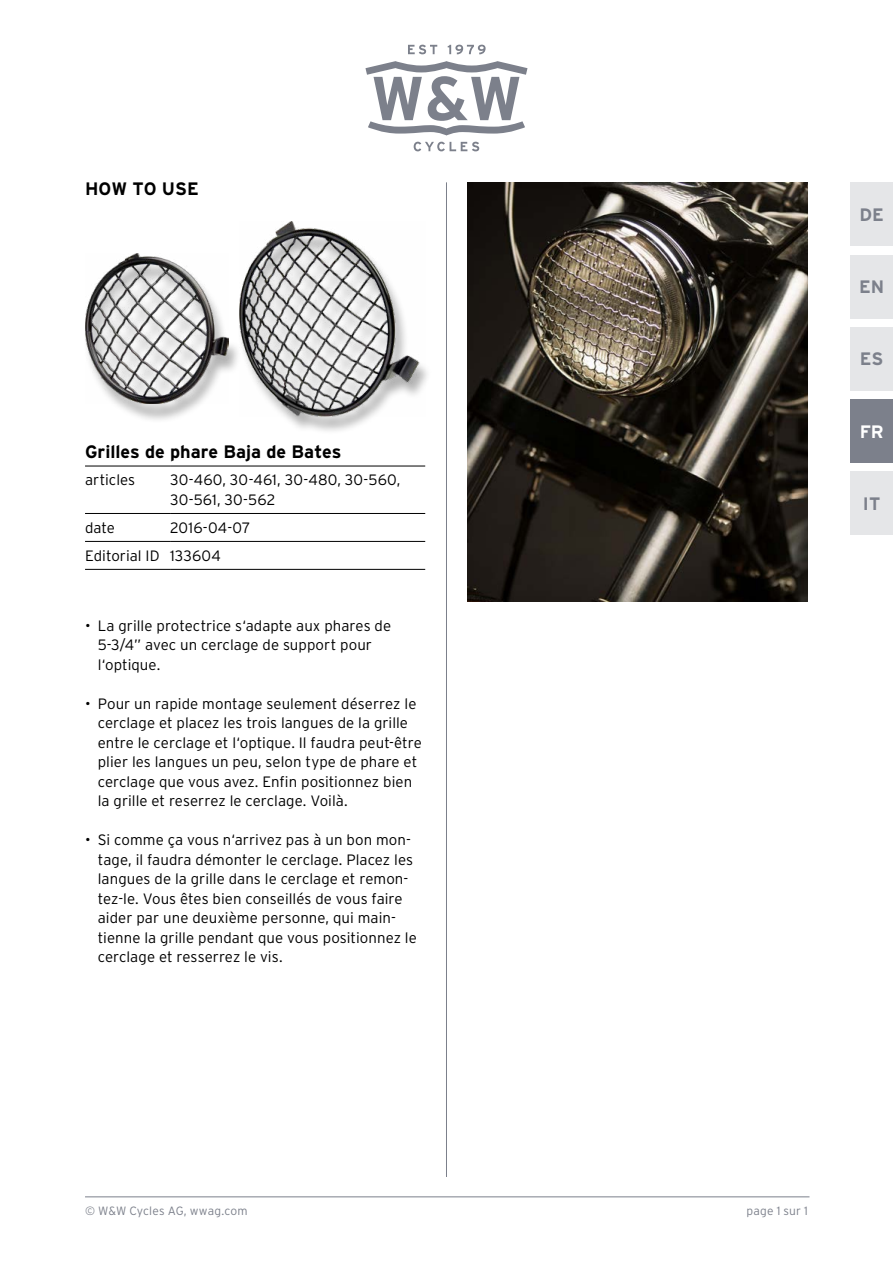
<style>
.page{position:relative;width:893px;height:1263px;background:#fff}
.page>*{position:absolute;margin:0;border:0;box-sizing:border-box;transform-origin:0 0}
.t1{font:700 18px "Interstate";color:#000}
.t2{font:700 18px "Interstate";color:#7c808b}
.t3{font:700 18px "Interstate";color:#fff}
.t4{font:300 15px/19.5px "Interstate";letter-spacing:.005em;color:#000}
.t5{font:300 12px "Interstate";letter-spacing:.015em;color:#7c808b}
</style>
<div class="page">
<svg style="left:408px;top:45px;width:29px;height:9px"></svg>
<svg style="left:448px;top:45px;width:38px;height:9px"></svg>
<svg style="left:414px;top:142px;width:65px;height:9px"></svg>
<svg style="left:365px;top:61px;width:162px;height:75px"></svg>
<hr style="left:85px;top:1196px;width:724px;height:1px;background:#7c808b">
<hr style="left:446px;top:182px;width:1px;height:995px;background:#7c808b">
<div style="left:850px;top:182px;width:43px;height:64px;background:#e5e6e8"></div>
<div style="left:850px;top:255px;width:43px;height:63px;background:#e5e6e8"></div>
<div style="left:850px;top:327px;width:43px;height:64px;background:#e5e6e8"></div>
<div style="left:850px;top:471px;width:43px;height:64px;background:#e5e6e8"></div>
<div style="left:850px;top:399px;width:43px;height:64px;background:#7c808b"></div>
<div style="left:237px;top:225px;width:196px;height:210px;background:#000;opacity:.3"></div>
<img style="left:239px;top:222px;width:186px;height:194px">
<div style="left:83px;top:258px;width:159px;height:165px;background:#000;opacity:.3"></div>
<img style="left:85px;top:254px;width:143px;height:150px">
<hr style="left:85px;top:466px;width:85px;height:1px;background:#000">
<hr style="left:170px;top:466px;width:255px;height:1px;background:#000">
<hr style="left:85px;top:513px;width:85px;height:1px;background:#000">
<hr style="left:170px;top:513px;width:255px;height:1px;background:#000">
<hr style="left:85px;top:541px;width:85px;height:1px;background:#000">
<hr style="left:85px;top:569px;width:85px;height:1px;background:#000">
<hr style="left:170px;top:541px;width:255px;height:1px;background:#000">
<hr style="left:170px;top:569px;width:255px;height:1px;background:#000">
<img style="left:468px;top:182px;width:340px;height:419px">
<p class="t1" style="left:85px;top:179px;width:115px">HOW TO USE</p>
<p class="t1" style="left:85px;top:441px;width:258px">Grilles de phare Baja de Bates</p>
<p class="t4" style="left:85px;top:470px;width:52px">articles</p>
<p class="t4" style="left:170px;top:470px;width:232px">30-460, 30-461, 30-480, 30-560,<br>30-561, 30-562</p>
<p class="t4" style="left:85px;top:518px;width:31px">date</p>
<p class="t4" style="left:85px;top:513px;width:167px;line-height:27.9px;text-indent:85px">2016-04-07<br>Editorial ID 133604</p>
<p class="t4" style="left:98px;top:616px;width:295px;text-indent:-13px">• La grille protectrice s‘adapte aux phares de<br>5-3/4” avec un cerclage de support pour l‘optique.</p>
<p class="t4" style="left:98px;top:694px;width:325px;text-indent:-13px">• Pour un rapide montage seulement déserrez le cerclage et placez les trois langues de la grille entre le cerclage et l‘optique. Il faudra peut-être plier les langues un peu, selon type de phare et cerclage que vous avez. Enfin positionnez bien la grille et reserrez le cerclage. Voilà.</p>
<p class="t4" style="left:98px;top:830px;width:321px;text-indent:-13px">• Si comme ça vous n‘arrivez pas à un bon mon&shy;tage, il faudra démonter le cerclage. Placez les langues de la grille dans le cerclage et remon&shy;tez-le. Vous êtes bien conseillés de vous faire aider par une deuxième personne, qui main&shy;tienne la grille pendant que vous positionnez le cerclage et resserrez le vis.</p>
<p class="t5" style="left:85px;top:1204px;width:164px">© W&amp;W Cycles AG, wwag.com</p>
<p class="t2" style="left:859px;top:204px;width:26px">DE</p>
<p class="t2" style="left:859px;top:277px;width:27px">EN</p>
<p class="t2" style="left:860px;top:349px;width:25px">ES</p>
<p class="t3" style="left:860px;top:421px;width:26px">FR</p>
<p class="t2" style="left:863px;top:494px;width:19px">IT</p>
<p class="t5" style="left:746px;top:1204px;width:63px">page 1 sur 1</p>
</div>
